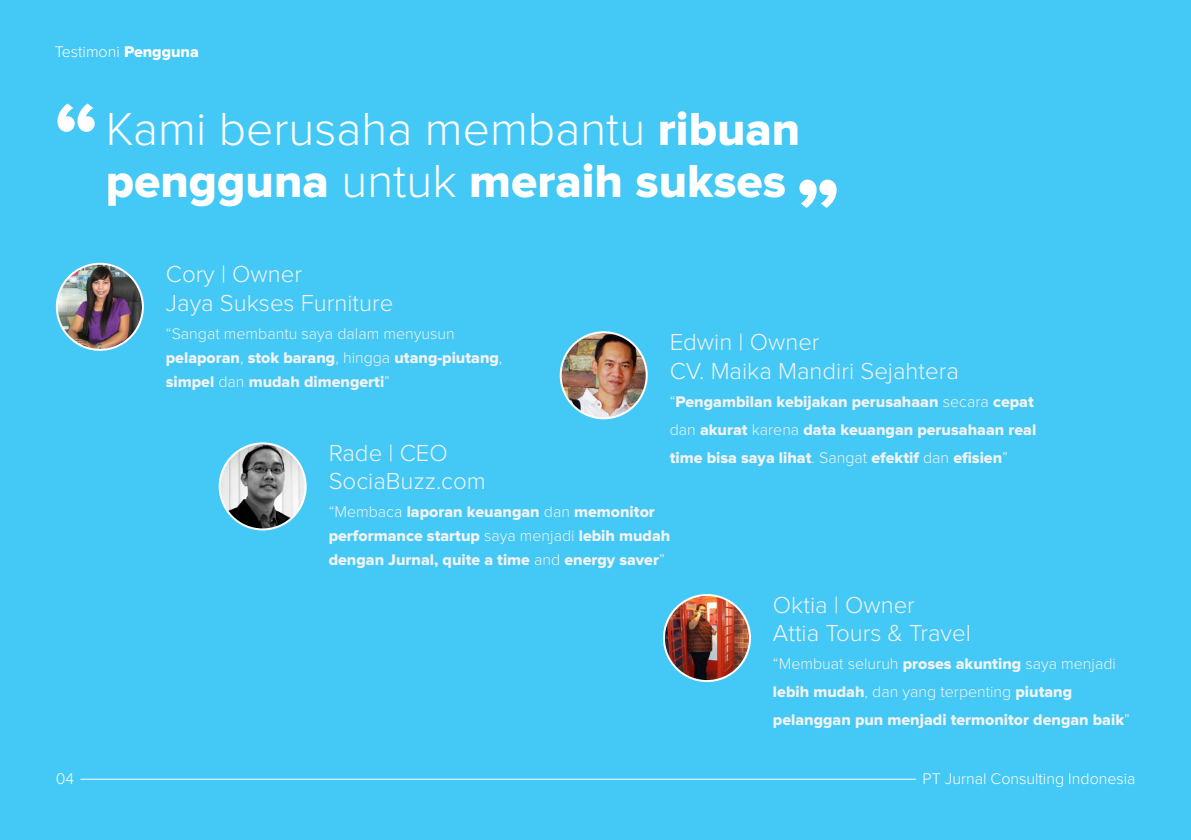
<style>
.page{position:relative;width:1191px;height:840px;background:#fff}
.page>*{position:absolute;margin:0;border:0;box-sizing:border-box;transform-origin:0 0}
.t1{font:300 48px "Proxima Nova";color:#fff}
.t2{font:48px "Proxima Nova Extrabld";color:#fff}
.t3{font:300 24px/28.8px "Proxima Nova";color:#f1f3f4}
.t4{font:16px/24px "Proxima Nova Extrabld";color:#f1f3f4}
.t5{font:300 16px/28px "Proxima Nova";color:#f1f3f4}
.t6{font:300 16px "Proxima Nova";color:#fff}
.s1{font-family:"Proxima Nova Extrabld";font-weight:400}
.s2{font-family:"Proxima Nova";font-weight:300}
</style>
<div class="page">
<div style="left:0;top:0;width:1191px;height:839px;background:#44c8f5"></div>
<hr style="left:80px;top:778px;width:836px;height:1px;background:#fff">
<img style="left:57px;top:263px;width:86px;height:86px;border-radius:43px">
<div style="left:56px;top:262px;width:88px;height:88px;border:2px solid #fff;border-radius:50%"></div>
<img style="left:560px;top:332px;width:86px;height:86px;border-radius:43px">
<div style="left:560px;top:331px;width:87px;height:88px;border:2px solid #fff;border-radius:50%"></div>
<img style="left:220px;top:443px;width:86px;height:86px">
<div style="left:219px;top:442px;width:88px;height:88px;border:2px solid #fff;border-radius:50%"></div>
<img style="left:664px;top:596px;width:86px;height:84px">
<div style="left:663px;top:593px;width:88px;height:88px;border:2px solid #fff;border-radius:50%"></div>
<svg style="left:57px;top:103px;width:38px;height:29px"></svg>
<svg style="left:799px;top:179px;width:37px;height:29px"></svg>
<hr style="left:1190px;top:0;width:1px;height:839px;background:#002936">
<p class="t6" style="left:55px;top:44px;width:146px">Testimoni <span class="s1">Pengguna</span></p>
<h1 class="t1" style="left:106px;top:107px;width:696px">Kami berusaha membantu <span class="s1">ribuan</span></h1>
<h1 class="t2" style="left:106px;top:159px;width:682px">pengguna <span class="s2">untuk</span> meraih sukses</h1>
<h2 class="t3" style="left:166px;top:260px;width:229px">Cory | Owner<br>Jaya Sukses Furniture</h2>
<p class="t5" style="left:166px;top:320px;width:290px">“Sangat membantu saya dalam menyusun</p>
<p class="t4" style="left:166px;top:346px;width:338px">pelaporan<span class="s2">,</span> stok barang<span class="s2">, hingga</span> utang-piutang<span class="s2">, </span>simpel <span class="s2">dan</span> mudah dimengerti<span class="s2">”</span></p>
<h2 class="t3" style="left:669px;top:328px;width:291px">Edwin | Owner<br>CV. Maika Mandiri Sejahtera</h2>
<p class="t4" style="left:669px;top:388px;width:368px;line-height:28px"><span class="s2">“</span>Pengambilan kebijakan perusahaan <span class="s2">secara</span> cepat <span class="s2">dan</span> akurat <span class="s2">karena</span> data keuangan perusahaan real</p>
<h2 class="t3" style="left:329px;top:439px;width:120px">Rade | CEO</h2>
<p class="t4" style="left:669px;top:446px;width:340px">time bisa saya lihat<span class="s2">. Sangat</span> efektif <span class="s2">dan</span> efisien<span class="s2">”</span></p>
<h2 class="t3" style="left:329px;top:468px;width:158px">SociaBuzz.com</h2>
<p class="t4" style="left:329px;top:500px;width:343px"><span class="s2">“Membaca</span> laporan keuangan <span class="s2">dan</span> memonitor performance startup <span class="s2">saya menjadi</span> lebih mudah dengan Jurnal, quite a time <span class="s2">and</span> energy saver<span class="s2">”</span></p>
<h2 class="t3" style="left:773px;top:591px;width:199px;line-height:28px">Oktia | Owner<br>Attia Tours &amp; Travel</h2>
<p class="t5" style="left:773px;top:650px;width:344px">“Membuat seluruh <span class="s1">proses akunting</span> saya menjadi <span class="s1">lebih mudah</span>, dan yang terpenting <span class="s1">piutang</span></p>
<p class="t4" style="left:773px;top:708px;width:358px">pelanggan pun menjadi termonitor dengan baik<span class="s2">”</span></p>
<p class="t6" style="left:56px;top:771px;width:20px">04</p>
<p class="t6" style="left:922px;top:771px;width:215px">PT Jurnal Consulting Indonesia</p>
</div>
